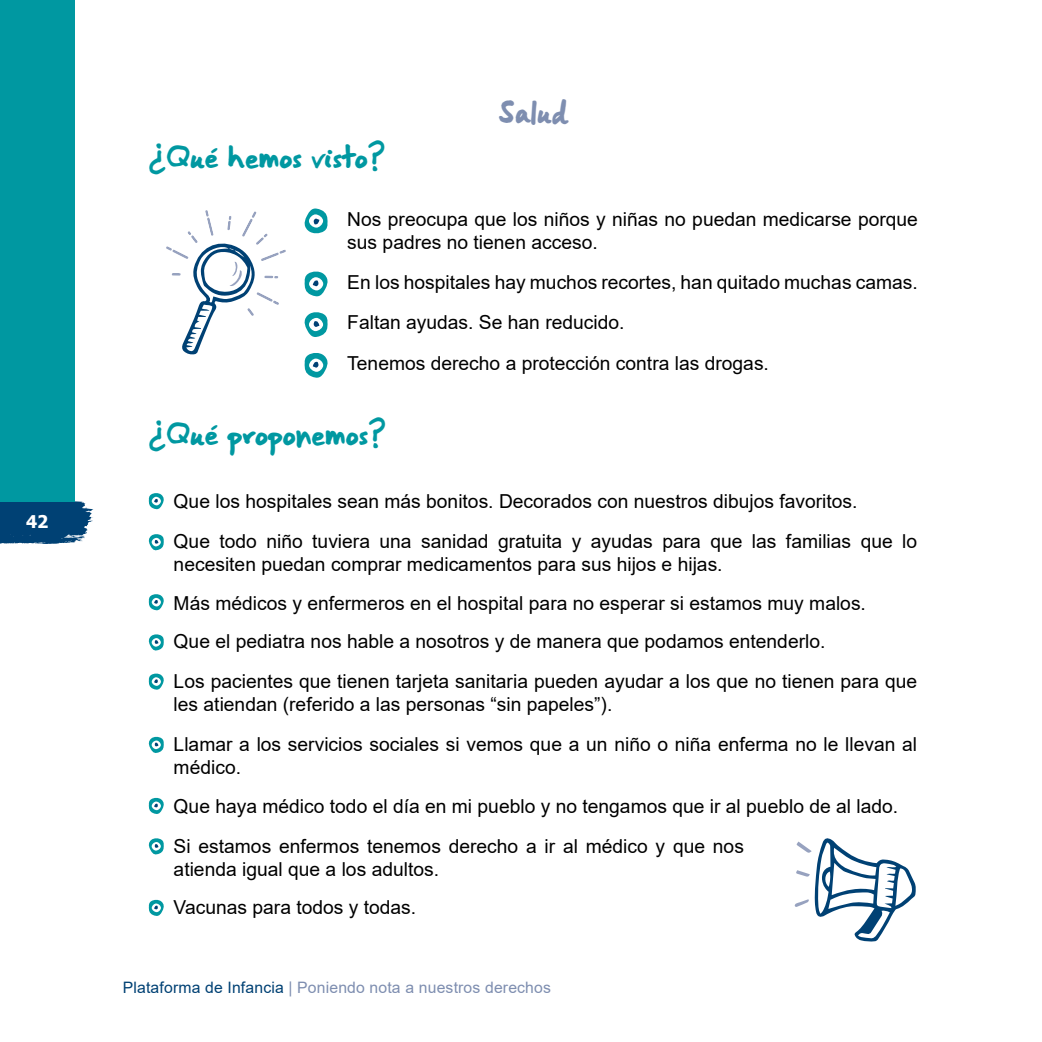
<style>
.page{position:relative;width:1042px;height:1042px;background:#fff}
.page>*{position:absolute;margin:0;border:0;box-sizing:border-box;transform-origin:0 0}
.t1{font:22.75px "Gorri Sans";color:#0098a1}
.t2{font:22.75px "Gorri Sans";color:#7e8eb0}
.t3{font:19.25px/40.2px "Arial";color:#000}
.t4{font:700 17.5px "Tahoma";color:#fff}
.t5{font:15.75px "Arial";letter-spacing:.01em;color:#7e8eb0}
.s1{color:#004174}
</style>
<div class="page">
<svg style="left:0;top:500px;width:93px;height:44px;background:#1b5783"></svg>
<div style="left:0;top:0;width:74px;height:501px;background:#0098a1"></div>
<svg style="left:304px;top:208px;width:24px;height:26px"></svg>
<svg style="left:304px;top:271px;width:24px;height:26px"></svg>
<svg style="left:304px;top:312px;width:24px;height:25px"></svg>
<svg style="left:304px;top:353px;width:24px;height:25px"></svg>
<svg style="left:166px;top:210px;width:120px;height:145px"></svg>
<svg style="left:149px;top:493px;width:15px;height:17px"></svg>
<svg style="left:148px;top:534px;width:16px;height:17px"></svg>
<svg style="left:149px;top:594px;width:15px;height:17px"></svg>
<svg style="left:148px;top:634px;width:16px;height:17px"></svg>
<svg style="left:149px;top:673px;width:15px;height:17px"></svg>
<svg style="left:148px;top:736px;width:16px;height:17px"></svg>
<svg style="left:149px;top:797px;width:15px;height:17px"></svg>
<svg style="left:148px;top:838px;width:16px;height:17px"></svg>
<svg style="left:149px;top:899px;width:15px;height:17px"></svg>
<svg style="left:795px;top:838px;width:121px;height:104px"></svg>
<p class="t4" style="left:26px;top:509px;width:24px">42</p>
<p class="t2" style="left:498px;top:95px;width:71px">Salud</p>
<p class="t1" style="left:149px;top:140px;width:238px">¿Qué hemos visto?</p>
<p class="t3" style="left:347px;top:208px;width:572px;line-height:22.8px">Nos preocupa que los niños y niñas no puedan medicarse porque sus padres no tienen acceso.</p>
<p class="t3" style="left:347px;top:262px;width:572px">En los hospitales hay muchos recortes, han quitado muchas camas.<br>Faltan ayudas. Se han reducido.<br>Tenemos derecho a protección contra las drogas.</p>
<p class="t1" style="left:149px;top:417px;width:239px">¿Qué proponemos?</p>
<p class="t3" style="left:174px;top:481px;width:745px">Que los hospitales sean más bonitos. Decorados con nuestros dibujos favoritos.<br>Que todo niño tuviera una sanidad gratuita y ayudas para que las familias que lo</p>
<p class="t3" style="left:174px;top:545px;width:694px;line-height:38.5px">necesiten puedan comprar medicamentos para sus hijos e hijas.<br>Más médicos y enfermeros en el hospital para no esperar si estamos muy malos.<br>Que el pediatra nos hable a nosotros y de manera que podamos entenderlo.</p>
<p class="t3" style="left:174px;top:670px;width:745px;line-height:22.8px">Los pacientes que tienen tarjeta sanitaria pueden ayudar a los que no tienen para que les atiendan (referido a las personas “sin papeles”).</p>
<p class="t3" style="left:174px;top:733px;width:745px;line-height:22.8px">Llamar a los servicios sociales si vemos que a un niño o niña enferma no le llevan al médico.</p>
<p class="t3" style="left:174px;top:785px;width:726px">Que haya médico todo el día en mi pueblo y no tengamos que ir al pueblo de al lado.<br>Si estamos enfermos tenemos derecho a ir al médico y que nos</p>
<p class="t3" style="left:174px;top:849px;width:267px;line-height:38.5px">atienda igual que a los adultos.<br>Vacunas para todos y todas.</p>
<p class="t5" style="left:123px;top:977px;width:430px"><span class="s1">Plataforma de Infancia</span> | Poniendo nota a nuestros derechos</p>
</div>
